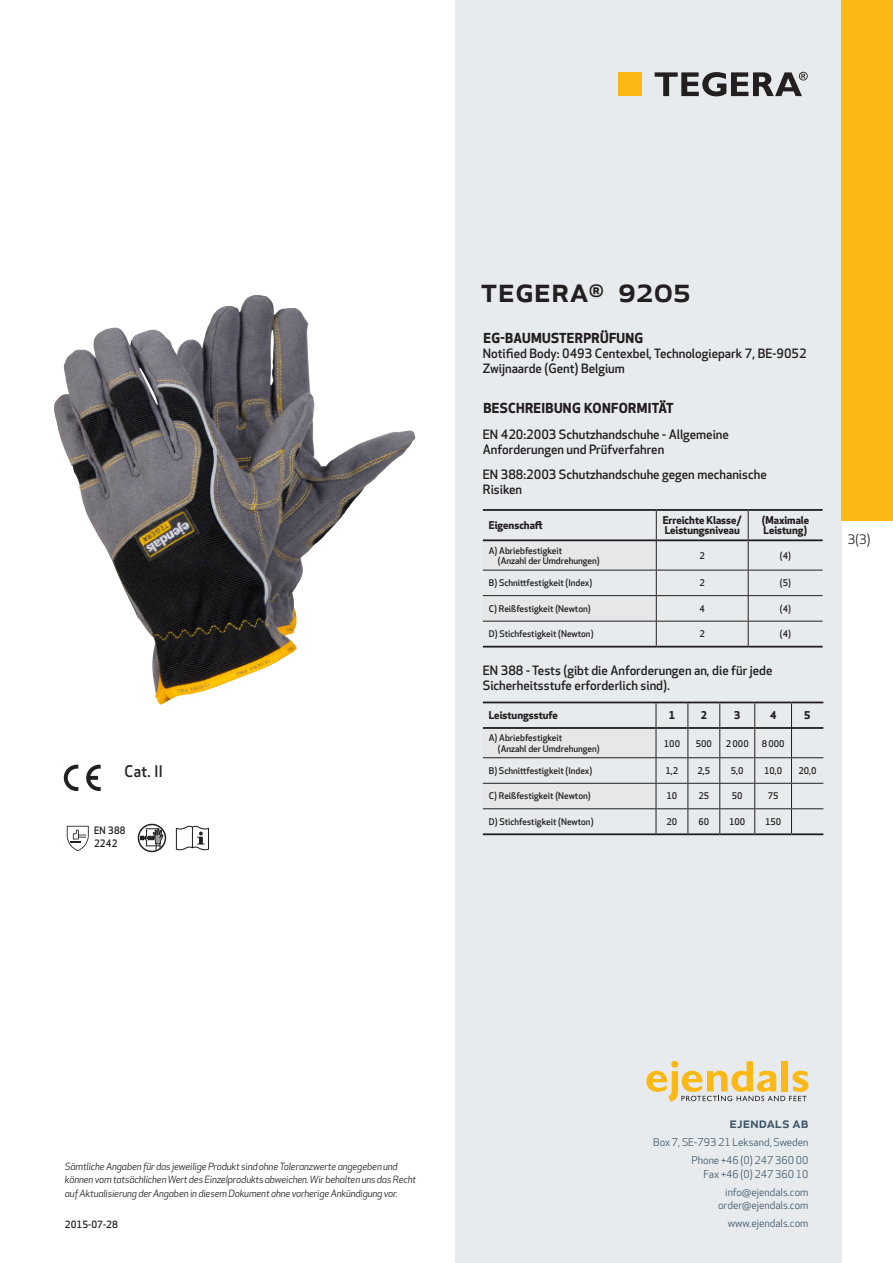
<style>
.page{position:relative;width:893px;height:1263px;background:#fff}
.page>*{position:absolute;margin:0;border:0;box-sizing:border-box;transform-origin:0 0}
.prodname{font:500 34.5px "Apex New";color:#231f20}
.Artikel{font:500 15.6px "Apex New";color:#231f20;scale:.95 1}
.t1{font:500 15px "Apex New";color:#405968}
.Compliance_body{font:700 13.5px "Apex New";letter-spacing:.025em;color:#231f20}
.t2{font:12.75px "Apex New";color:#231f20}
.Compliance_body-2{font:500 12.6px/15px "Apex New";color:#231f20}
.Artikel-2{font:500 12.6px/15px "Apex New";color:#231f20}
.t3{font:10.5px/18px "Apex New";color:#405968;text-align:right}
.Artikel-3{font:700 10.5px/10.5px "Apex New";color:#231f20}
.Artikel-4{font:500 10.05px/13.2px "Apex New";color:#231f20;scale:.95 1}
.t4{font:italic 9.75px/13.5px "Apex New";letter-spacing:-.015em;color:#231f20}
.t5{font:500 9.75px "Apex New";color:#231f20}
.Artikel-5{font:500 9px/10.5px "Apex New";color:#231f20}
</style>
<div class="page">
<div style="left:455px;top:0;width:387px;height:1263px;background:#e8ebee"></div>
<svg style="left:646px;top:1061px;width:162px;height:40px"></svg>
<hr style="left:483px;top:509px;width:173px;height:2px;background:#231f20">
<hr style="left:657px;top:539px;width:91px;height:2px;background:#231f20">
<hr style="left:749px;top:539px;width:74px;height:2px;background:#231f20">
<hr style="left:483px;top:646px;width:173px;height:1px;background:#231f20">
<hr style="left:656px;top:570px;width:92px;height:1px;background:#231f20">
<hr style="left:748px;top:570px;width:75px;height:1px;background:#231f20">
<hr style="left:656px;top:595px;width:92px;height:1px;background:#231f20">
<hr style="left:748px;top:595px;width:75px;height:1px;background:#231f20">
<hr style="left:656px;top:621px;width:92px;height:1px;background:#231f20">
<hr style="left:748px;top:621px;width:75px;height:1px;background:#231f20">
<hr style="left:656px;top:509px;width:92px;height:2px;background:#231f20">
<hr style="left:656px;top:646px;width:92px;height:1px;background:#231f20">
<svg style="left:483px;top:511px;width:174px;height:135px"></svg>
<hr style="left:748px;top:509px;width:75px;height:2px;background:#231f20">
<hr style="left:748px;top:646px;width:75px;height:1px;background:#231f20">
<svg style="left:748px;top:511px;width:1px;height:29px"></svg>
<hr style="left:748px;top:540px;width:1px;height:30px;background:#231f20">
<svg style="left:748px;top:570px;width:1px;height:76px"></svg>
<hr style="left:483px;top:701px;width:173px;height:2px;background:#231f20">
<hr style="left:656px;top:727px;width:31px;height:2px;background:#231f20">
<hr style="left:688px;top:727px;width:31px;height:2px;background:#231f20">
<hr style="left:720px;top:727px;width:34px;height:2px;background:#231f20">
<hr style="left:755px;top:727px;width:36px;height:2px;background:#231f20">
<hr style="left:792px;top:727px;width:31px;height:2px;background:#231f20">
<hr style="left:483px;top:833px;width:173px;height:2px;background:#231f20">
<hr style="left:656px;top:757px;width:32px;height:1px;background:#231f20">
<hr style="left:688px;top:757px;width:32px;height:1px;background:#231f20">
<hr style="left:720px;top:757px;width:35px;height:1px;background:#231f20">
<hr style="left:755px;top:757px;width:36px;height:1px;background:#231f20">
<hr style="left:791px;top:757px;width:32px;height:1px;background:#231f20">
<hr style="left:656px;top:783px;width:32px;height:1px;background:#231f20">
<hr style="left:688px;top:783px;width:32px;height:1px;background:#231f20">
<hr style="left:720px;top:783px;width:35px;height:1px;background:#231f20">
<hr style="left:755px;top:783px;width:36px;height:1px;background:#231f20">
<hr style="left:791px;top:783px;width:32px;height:1px;background:#231f20">
<hr style="left:656px;top:808px;width:32px;height:1px;background:#231f20">
<hr style="left:688px;top:808px;width:32px;height:1px;background:#231f20">
<hr style="left:720px;top:808px;width:35px;height:1px;background:#231f20">
<hr style="left:755px;top:808px;width:36px;height:1px;background:#231f20">
<hr style="left:791px;top:808px;width:32px;height:1px;background:#231f20">
<hr style="left:656px;top:701px;width:32px;height:2px;background:#231f20">
<hr style="left:656px;top:833px;width:32px;height:2px;background:#231f20">
<svg style="left:483px;top:703px;width:174px;height:130px"></svg>
<hr style="left:688px;top:701px;width:32px;height:2px;background:#231f20">
<hr style="left:688px;top:833px;width:32px;height:2px;background:#231f20">
<svg style="left:687px;top:703px;width:1px;height:130px"></svg>
<hr style="left:720px;top:701px;width:35px;height:2px;background:#231f20">
<hr style="left:720px;top:833px;width:35px;height:2px;background:#231f20">
<svg style="left:719px;top:703px;width:1px;height:130px"></svg>
<hr style="left:755px;top:701px;width:36px;height:2px;background:#231f20">
<hr style="left:755px;top:833px;width:36px;height:2px;background:#231f20">
<svg style="left:754px;top:703px;width:1px;height:130px"></svg>
<hr style="left:791px;top:701px;width:32px;height:2px;background:#231f20">
<hr style="left:791px;top:833px;width:32px;height:2px;background:#231f20">
<svg style="left:791px;top:703px;width:1px;height:130px"></svg>
<svg style="left:86px;top:765px;width:15px;height:26px"></svg>
<svg style="left:64px;top:765px;width:14px;height:26px"></svg>
<svg style="left:67px;top:826px;width:22px;height:25px"></svg>
<svg style="left:141px;top:824px;width:22px;height:26px"></svg>
<div style="left:138px;top:824px;width:28px;height:28px;border:1px solid #231f20;border-radius:50%"></div>
<svg style="left:176px;top:826px;width:33px;height:24px"></svg>
<div style="left:618px;top:72px;width:24px;height:24px;background:#fcb814"></div>
<svg style="left:655px;top:72px;width:153px;height:24px"></svg>
<div style="left:842px;top:0;width:51px;height:520px;background:#fcb814"></div>
<img style="left:54px;top:297px;width:294px;height:408px">
<p class="Artikel" style="left:125px;top:761px;width:42px">Cat. II</p>
<p class="Artikel-4" style="left:94px;top:823px;width:35px">EN 388<br>2242</p>
<p class="prodname" style="left:480px;top:266px;width:212px">TEGERA<sup>®</sup> 9205</p>
<p class="Compliance_body" style="left:483px;top:328px;width:161px">EG-BAUMUSTERPRÜFUNG</p>
<p class="Compliance_body-2" style="left:483px;top:345px;width:325px">Notified Body: 0493 Centexbel, Technologiepark 7, BE-9052<br>Zwijnaarde (Gent) Belgium</p>
<p class="Compliance_body" style="left:483px;top:398px;width:192px">BESCHREIBUNG KONFORMITÄT</p>
<p class="Compliance_body-2" style="left:483px;top:426px;width:248px">EN 420:2003 Schutzhandschuhe - Allgemeine<br>Anforderungen und Prüfverfahren</p>
<p class="Compliance_body-2" style="left:483px;top:467px;width:285px">EN 388:2003 Schutzhandschuhe gegen mechanische<br>Risiken</p>
<p class="Artikel-3" style="left:489px;top:519px;width:56px">Eigenschaft</p>
<p class="Artikel-3" style="left:663px;top:514px;width:81px">Erreichte Klasse/<br>Leistungsniveau</p>
<p class="Artikel-3" style="left:762px;top:514px;width:49px">(Maximale<br>Leistung)</p>
<p class="Artikel-5" style="left:498px;top:545px;width:103px;text-indent:-9px">A) Abriebfestigkeit<br>(Anzahl der Umdrehungen)</p>
<p class="Artikel-5" style="left:699px;top:550px;width:7px">2</p>
<p class="Artikel-5" style="left:780px;top:550px;width:13px">(4)</p>
<p class="Artikel-5" style="left:489px;top:577px;width:105px">B) Schnittfestigkeit (Index)</p>
<p class="Artikel-5" style="left:699px;top:577px;width:7px">2</p>
<p class="Artikel-5" style="left:780px;top:577px;width:13px">(5)</p>
<p class="Artikel-5" style="left:489px;top:603px;width:103px">C) Reißfestigkeit (Newton)</p>
<p class="Artikel-5" style="left:699px;top:603px;width:7px">4</p>
<p class="Artikel-5" style="left:780px;top:603px;width:13px">(4)</p>
<p class="Artikel-5" style="left:489px;top:629px;width:106px">D) Stichfestigkeit (Newton)</p>
<p class="Artikel-5" style="left:699px;top:629px;width:7px">2</p>
<p class="Artikel-5" style="left:780px;top:629px;width:13px">(4)</p>
<p class="Artikel-2" style="left:483px;top:662px;width:291px">EN 388 - Tests (gibt die Anforderungen an, die für jede<br>Sicherheitsstufe erforderlich sind).</p>
<p class="Artikel-3" style="left:489px;top:710px;width:70px">Leistungsstufe</p>
<p class="Artikel-3" style="left:669px;top:710px;width:8px">1</p>
<p class="Artikel-3" style="left:701px;top:710px;width:8px">2</p>
<p class="Artikel-3" style="left:734px;top:710px;width:8px">3</p>
<p class="Artikel-3" style="left:770px;top:710px;width:8px">4</p>
<p class="Artikel-3" style="left:804px;top:710px;width:8px">5</p>
<p class="Artikel-5" style="left:498px;top:732px;width:103px;text-indent:-9px">A) Abriebfestigkeit<br>(Anzahl der Umdrehungen)</p>
<p class="Artikel-5" style="left:664px;top:738px;width:18px">100</p>
<p class="Artikel-5" style="left:696px;top:738px;width:18px">500</p>
<p class="Artikel-5" style="left:726px;top:738px;width:24px">2 000</p>
<p class="Artikel-5" style="left:762px;top:738px;width:24px">8000</p>
<p class="Artikel-5" style="left:489px;top:765px;width:105px">B) Schnittfestigkeit (Index)</p>
<p class="Artikel-5" style="left:666px;top:765px;width:14px">1,2</p>
<p class="Artikel-5" style="left:697px;top:765px;width:14px">2,5</p>
<p class="Artikel-5" style="left:731px;top:765px;width:14px">5,0</p>
<p class="Artikel-5" style="left:764px;top:765px;width:20px">10,0</p>
<p class="Artikel-5" style="left:798px;top:765px;width:20px">20,0</p>
<p class="Artikel-5" style="left:489px;top:791px;width:103px">C) Reißfestigkeit (Newton)</p>
<p class="Artikel-5" style="left:667px;top:791px;width:12px">10</p>
<p class="Artikel-5" style="left:698px;top:791px;width:12px">25</p>
<p class="Artikel-5" style="left:732px;top:791px;width:12px">50</p>
<p class="Artikel-5" style="left:768px;top:791px;width:12px">75</p>
<p class="Artikel-5" style="left:489px;top:816px;width:106px">D) Stichfestigkeit (Newton)</p>
<p class="Artikel-5" style="left:667px;top:816px;width:12px">20</p>
<p class="Artikel-5" style="left:698px;top:816px;width:12px">60</p>
<p class="Artikel-5" style="left:729px;top:816px;width:18px">100</p>
<p class="Artikel-5" style="left:765px;top:816px;width:18px">150</p>
<h3 class="t2" style="left:848px;top:531px;width:24px">3(3)</h3>
<p class="t4" style="left:65px;top:1159px;width:353px">Sämtliche Angaben für das jeweilige Produkt sind ohne Toleranzwerte angegeben und können vom tatsächlichen Wert des Einzelprodukts abweichen. Wir behalten uns das Recht auf Aktualisierung der Angaben in diesem Dokument ohne vorherige Ankündigung vor.</p>
<p class="t5" style="left:65px;top:1218px;width:54px">2015-07-28</p>
<h3 class="t1" style="left:729px;top:1113px;width:80px">ejendals ab</h3>
<p class="t3" style="left:653px;top:1133px;width:157px">Box 7, SE-793 21 Leksand, Sweden<br>Phone +46 (0) 247 360 00</p>
<p class="t3" style="left:703px;top:1165px;width:107px">Fax +46 (0) 247 360 10 info@ejendals.com</p>
<p class="t3" style="left:718px;top:1196px;width:92px">order@ejendals.com</p>
<p class="t3" style="left:728px;top:1215px;width:82px">www.ejendals.com</p>
</div>
